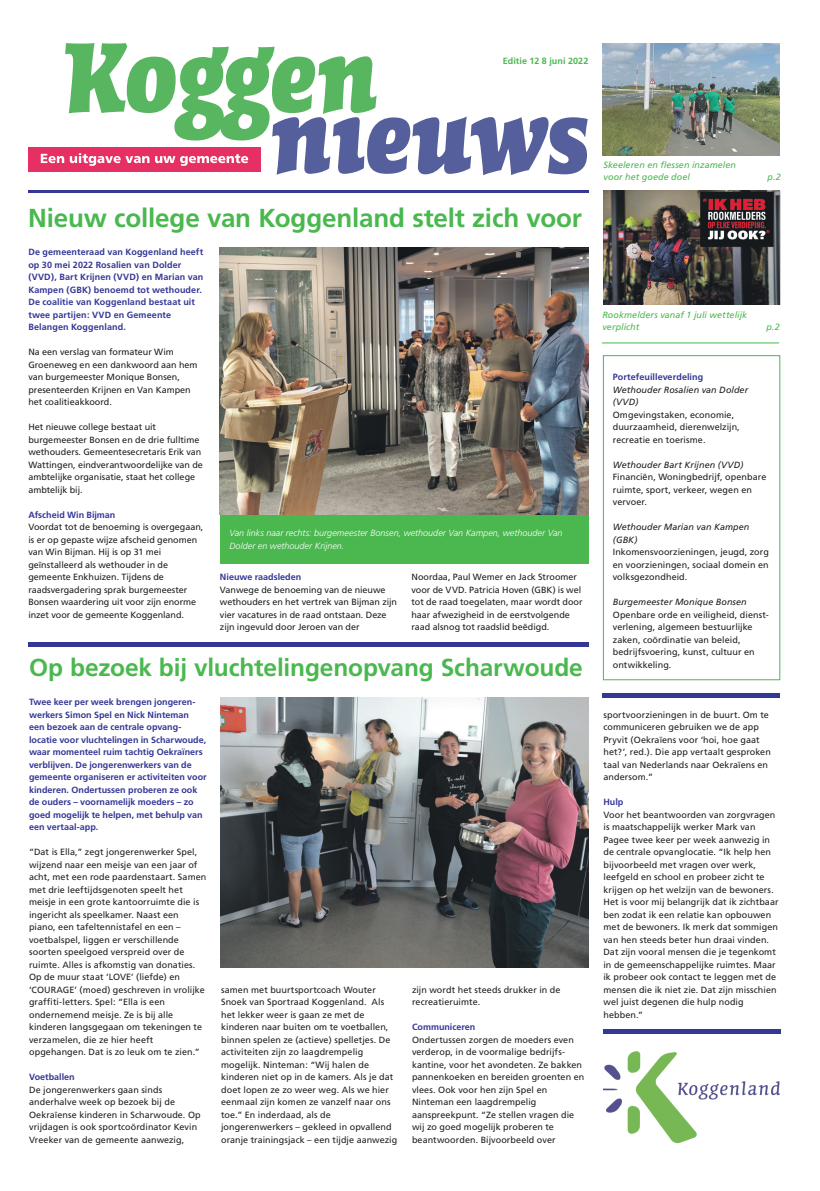
<style>
.page{position:relative;width:820px;height:1191px;background:#fff}
.page>*{position:absolute;margin:0;border:0;box-sizing:border-box;transform-origin:0 0}
.t1{font:700 26px "Frutiger";letter-spacing:-.005em;color:#4ab84f}
.t2{font:700 24.5px "Frutiger";letter-spacing:-.005em;color:#4ab84f}
.t3{font:9px/12.5px "Frutiger";letter-spacing:.005em;color:#231f20}
.t4{font:700 9px/12.5px "Frutiger";color:#333795}
.t5{font:italic 9px/12.5px "Frutiger";letter-spacing:.01em;color:#231f20}
.t6{font:italic 300 9px/12.5px "Frutiger";letter-spacing:.005em;color:#fff}
.t7{font:italic 9px/12.5px "Frutiger";letter-spacing:.01em;color:#4ab84f}
.t8{font:700 9px "Frutiger";letter-spacing:.005em;color:#4ab84f}
</style>
<div class="page">
<div style="left:28px;top:147px;width:232px;height:24px;background:#e62f63"></div>
<svg style="left:41px;top:43px;width:546px;height:132px"></svg>
<hr style="left:28px;top:190px;width:560px;height:3px;background:#333795">
<hr style="left:601px;top:343px;width:177px;height:1px;background:#4ab84f">
<hr style="left:28px;top:643px;width:560px;height:4px;background:#333795">
<img style="left:602px;top:43px;width:177px;height:113px">
<img style="left:603px;top:1051px;width:177px;height:93px">
<div style="left:602px;top:1029px;width:177px;height:5px;background:#333795"></div>
<img style="left:603px;top:191px;width:176px;height:114px">
<div style="left:602px;top:355px;width:178px;height:325px;border:1px solid #4ab84f"></div>
<div style="left:219px;top:511px;width:369px;height:52px;background:#4ab84f"></div>
<img style="left:220px;top:697px;width:368px;height:271px">
<img style="left:219px;top:248px;width:369px;height:266px">
<hr style="left:602px;top:693px;width:177px;height:4px;background:#333795">
<p class="t8" style="left:502px;top:56px;width:87px">Editie 12 8 juni 2022</p>
<h1 class="t1" style="left:28px;top:202px;width:555px">Nieuw college van Koggenland stelt zich voor</h1>
<p class="t4" style="left:28px;top:246px;width:176px">De gemeenteraad van Koggenland heeft op 30 mei 2022 Rosalien van Dolder (VVD), Bart Krijnen (VVD) en Marian van Kampen (GBK) benoemd tot wethouder.<br>De coalitie van Koggenland bestaat uit twee partijen: VVD en Gemeente Belangen Koggenland.</p>
<p class="t3" style="left:28px;top:346px;width:171px">Na een verslag van formateur Wim<br>Groeneweg en een dankwoord aan hem van burgemeester Monique Bonsen, presenteerden Krijnen en Van Kampen het coalitieakkoord.</p>
<p class="t3" style="left:28px;top:421px;width:176px">Het nieuwe college bestaat uit burgemeester Bonsen en de drie fulltime wethouders. Gemeentesecretaris Erik van Wattingen, eindverantwoordelijke van de ambtelijke organisatie, staat het college ambtelijk bij.</p>
<p class="t4" style="left:28px;top:508px;width:89px">Afscheid Win Bijman</p>
<p class="t3" style="left:28px;top:521px;width:176px">Voordat tot de benoeming is overgegaan, is er op gepaste wijze afscheid genomen van Win Bijman. Hij is op 31 mei geïnstalleerd als wethouder in de gemeente Enkhuizen. Tijdens de raadsvergadering sprak burgemeester Bonsen waardering uit voor zijn enorme inzet voor de gemeente Koggenland.</p>
<p class="t6" style="left:229px;top:527px;width:334px">Van links naar rechts: burgemeester Bonsen, wethouder Van Kampen, wethouder Van<br>Dolder en wethouder Krijnen.</p>
<p class="t3" style="left:411px;top:571px;width:172px">Noordaa, Paul Wemer en Jack Stroomer voor de VVD. Patricia Hoven (GBK) is wel tot de raad toegelaten, maar wordt door haar afwezigheid in de eerstvolgende raad alsnog tot raadslid beëdigd.</p>
<p class="t4" style="left:220px;top:571px;width:83px">Nieuwe raadsleden</p>
<p class="t3" style="left:220px;top:583px;width:178px">Vanwege de benoeming van de nieuwe wethouders en het vertrek van Bijman zijn vier vacatures in de raad ontstaan. Deze zijn ingevuld door Jeroen van der</p>
<h2 class="t2" style="left:29px;top:653px;width:555px">Op bezoek bij vluchtelingenopvang Scharwoude</h2>
<p class="t4" style="left:29px;top:696px;width:179px">Twee keer per week brengen jongeren&shy;werkers Simon Spel en Nick Ninteman een bezoek aan de centrale opvang&shy;locatie voor vluchtelingen in Scharwoude, waar momenteel ruim tachtig Oekraïners verblijven. De jongerenwerkers van de gemeente organiseren er activiteiten voor kinderen. Ondertussen proberen ze ook de ouders – voornamelijk moeders – zo goed mogelijk te helpen, met behulp van een vertaal-app.</p>
<p class="t3" style="left:29px;top:846px;width:179px">“Dat is Ella,” zegt jongerenwerker Spel, wijzend naar een meisje van een jaar of acht, met een rode paardenstaart. Samen met drie leeftijdsgenoten speelt het meisje in een grote kantoorruimte die is ingericht als speelkamer. Naast een piano, een tafeltennistafel en een – voetbalspel, liggen er verschillende soorten speelgoed verspreid over de ruimte. Alles is afkomstig van donaties.<br>Op de muur staat ‘LOVE’ (liefde) en ‘COURAGE’ (moed) geschreven in vrolijke graffiti-letters. Spel: “Ella is een ondernemend meisje. Ze is bij alle kinderen langsgegaan om tekeningen te verzamelen, die ze hier heeft opgehangen. Dat is zo leuk om te zien.”</p>
<p class="t4" style="left:29px;top:1071px;width:47px">Voetballen</p>
<p class="t3" style="left:29px;top:1083px;width:173px">De jongerenwerkers gaan sinds anderhalve week op bezoek bij de Oekraïense kinderen in Scharwoude. Op vrijdagen is ook sportcoördinator Kevin Vreeker van de gemeente aanwezig,</p>
<p class="t3" style="left:221px;top:983px;width:177px">samen met buurtsportcoach Wouter Snoek van Sportraad Koggenland. Als het lekker weer is gaan ze met de kinderen naar buiten om te voetballen, binnen spelen ze (actieve) spelletjes. De activiteiten zijn zo laagdrempelig mogelijk. Ninteman: “Wij halen de kinderen niet op in de kamers. Als je dat doet lopen ze zo weer weg. Als we hier eenmaal zijn komen ze vanzelf naar ons toe.” En inderdaad, als de jongerenwerkers – gekleed in opvallend oranje trainingsjack – een tijdje aanwezig</p>
<p class="t3" style="left:412px;top:983px;width:150px">zijn wordt het steeds drukker in de recreatieruimte.</p>
<p class="t4" style="left:412px;top:1021px;width:65px">Communiceren</p>
<p class="t3" style="left:412px;top:1033px;width:174px">Ondertussen zorgen de moeders even verderop, in de voormalige bedrijfs&shy;kantine, voor het avondeten. Ze bakken pannenkoeken en bereiden groenten en vlees. Ook voor hen zijn Spel en Ninteman een laagdrempelig aanspreekpunt. “Ze stellen vragen die wij zo goed mogelijk proberen te beantwoorden. Bijvoorbeeld over</p>
<p class="t7" style="left:603px;top:158px;width:134px">Skeeleren en flessen inzamelen voor het goede doel</p>
<p class="t7" style="left:767px;top:171px;width:15px">p.2</p>
<p class="t7" style="left:602px;top:308px;width:146px">Rookmelders vanaf 1 juli wettelijk verplicht</p>
<p class="t7" style="left:766px;top:321px;width:15px">p.2</p>
<p class="t4" style="left:612px;top:371px;width:92px">Portefeuilleverdeling</p>
<p class="t5" style="left:612px;top:383px;width:137px">Wethouder Rosalien van Dolder (VVD)</p>
<p class="t3" style="left:612px;top:408px;width:128px">Omgevingstaken, economie, duurzaamheid, dierenwelzijn, recreatie en toerisme.</p>
<p class="t5" style="left:612px;top:458px;width:132px">Wethouder Bart Krijnen (VVD)</p>
<p class="t3" style="left:612px;top:471px;width:155px">Financiën, Woningbedrijf, openbare ruimte, sport, verkeer, wegen en vervoer.</p>
<p class="t5" style="left:612px;top:521px;width:138px">Wethouder Marian van Kampen (GBK)</p>
<p class="t3" style="left:612px;top:546px;width:157px;text-align:justify">Inkomensvoorzieningen, jeugd, zorg en voorzieningen, sociaal domein en volksgezondheid.</p>
<p class="t5" style="left:612px;top:596px;width:135px">Burgemeester Monique Bonsen</p>
<p class="t3" style="left:612px;top:608px;width:157px">Openbare orde en veiligheid, dienst&shy;verlening, algemeen bestuurlijke zaken, coördinatie van beleid, bedrijfsvoering, kunst, cultuur en ontwikkeling.</p>
<p class="t3" style="left:603px;top:708px;width:169px">sportvoorzieningen in de buurt. Om te communiceren gebruiken we de app Pryvit (Oekraïens voor ‘hoi, hoe gaat het?’, red.). Die app vertaalt gesproken taal van Nederlands naar Oekraïens en andersom.”</p>
<p class="t4" style="left:603px;top:796px;width:21px">Hulp</p>
<p class="t3" style="left:603px;top:808px;width:176px">Voor het beantwoorden van zorgvragen is maatschappelijk werker Mark van Pagee twee keer per week aanwezig in de centrale opvanglocatie. “Ik help hen bijvoorbeeld met vragen over werk, leefgeld en school en probeer zicht te krijgen op het welzijn van de bewoners.<br>Het is voor mij belangrijk dat ik zichtbaar ben zodat ik een relatie kan opbouwen met de bewoners. Ik merk dat sommigen van hen steeds beter hun draai vinden.<br>Dat zijn vooral mensen die je tegenkomt in de gemeenschappelijke ruimtes. Maar ik probeer ook contact te leggen met de mensen die ik niet zie. Dat zijn misschien wel juist degenen die hulp nodig hebben.”</p>
</div>
